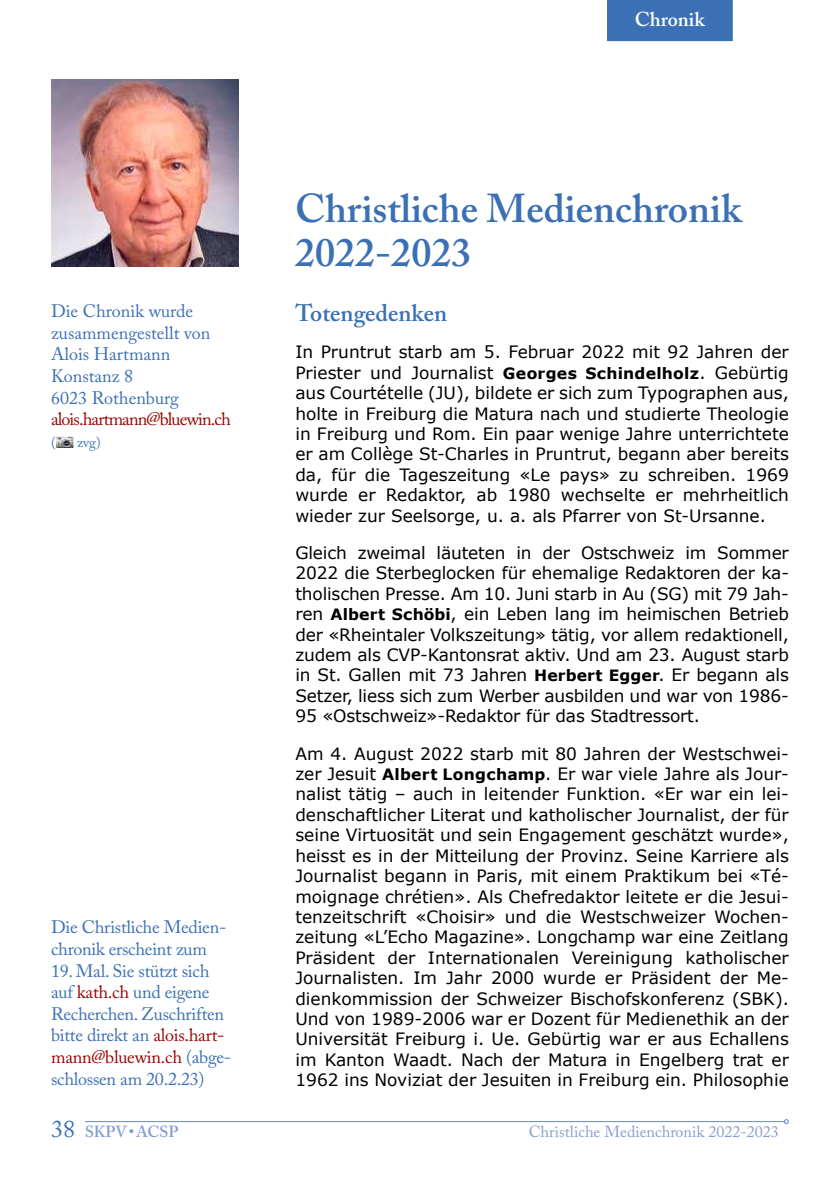
<style>
.page{position:relative;width:840px;height:1191px;background:#fff}
.page>*{position:absolute;margin:0;border:0;box-sizing:border-box;transform-origin:0 0}
.t1{font:600 40px/44px "Adobe Caslon Pro";color:#3b70b5}
.t2{font:600 23.8px "Adobe Caslon Pro";color:#3b70b5}
.t3{font:600 20px "Adobe Caslon Pro";color:#fff}
.t4{font:18px/21.6px "Adobe Caslon Pro";letter-spacing:-.015em;color:#3b70b5}
.t5{font:18px "Adobe Caslon Pro";letter-spacing:-.05em;color:#960603}
.t6{font:17px/20.4px "Verdana";color:#000;text-align:justify}
.t7{font:16px "Adobe Caslon Pro";color:#889ed0}
.t8{font:600 16px "Adobe Caslon Pro";color:#889ed0}
.t9{font:14px "Adobe Caslon Pro";color:#3b70b5}
.s1{color:#960603}
.s2{font-weight:400;font-size:24px;color:#3b70b5}
.s3{font-weight:700;font-size:15.6px}
</style>
<div class="page">
<hr style="left:85px;top:1121px;width:699px;height:1px;background:#6989c4">
<svg style="left:783px;top:1119px;width:5px;height:5px"></svg>
<img style="left:51px;top:79px;width:187px;height:187px">
<div style="left:607px;top:0;width:124px;height:41px;background:#3b70b5"></div>
<img style="left:56px;top:436px;width:17px;height:12px">
<p class="t3" style="left:634px;top:7px;width:71px">Ch onik</p>
<p class="t3" style="left:643px;top:7px;width:54px">SKPV</p>
<p class="t3" style="left:634px;top:7px;width:72px">Diverses</p>
<p class="t3" style="left:638px;top:7px;width:63px">Partner</p>
<p class="t4" style="left:51px;top:300px;width:161px">Die Chronik wurde zusammengestellt von<br>Alois Hartmann<br>Konstanz 8<br>6023 Rothenburg</p>
<p class="t5" style="left:51px;top:408px;width:181px">alois.hartmann@bluewin.ch</p>
<p class="t9" style="left:51px;top:434px;width:6px">(</p>
<p class="t9" style="left:77px;top:434px;width:25px">zvg)</p>
<p class="t4" style="left:51px;top:916px;width:177px">Die Christliche Medien&shy;chronik erscheint zum</p>
<p class="t4" style="left:51px;top:959px;width:181px">19. Mal. Sie stützt sich auf <span class="s1">kath.ch</span> und eigene<br>Recherchen. Zuschriften bitte direkt an <span class="s1">alois.hart&shy;mann@bluewin.ch</span> (abge&shy;schlossen am 20.2.23)</p>
<p class="t8" style="left:51px;top:1121px;width:128px"><span class="s2">38</span> SKPV•ACSP</p>
<h1 class="t1" style="left:295px;top:187px;width:447px">Christliche Medienchronik<br>2022-2023</h1>
<h2 class="t2" style="left:295px;top:299px;width:153px">Totengedenken</h2>
<p class="t6" style="left:295px;top:342px;width:495px">In Pruntrut starb am 5. Februar 2022 mit 92 Jahren der Priester und Journalist <span class="s3">Georges Schindelholz</span>. Gebürtig aus Courtételle (JU), bildete er sich zum Typographen aus, holte in Freiburg die Matura nach und studierte Theologie in Freiburg und Rom. Ein paar wenige Jahre unterrichtete er am Collège St-Charles in Pruntrut, begann aber bereits da, für die Tageszeitung «Le pays» zu schreiben. 1969 wurde er Redaktor, ab 1980 wechselte er mehrheitlich wieder zur Seelsorge, u. a. als Pfarrer von St-Ursanne.</p>
<p class="t6" style="left:295px;top:543px;width:495px">Gleich zweimal läuteten in der Ostschweiz im Sommer 2022 die Sterbeglocken für ehemalige Redaktoren der ka&shy;tholischen Presse. Am 10. Juni starb in Au (SG) mit 79 Jah&shy;ren <span class="s3">Albert Schöbi</span>, ein Leben lang im heimischen Betrieb der «Rheintaler Volkszeitung» tätig, vor allem redaktionell, zudem als CVP-Kantonsrat aktiv. Und am 23. August starb in St. Gallen mit 73 Jahren <span class="s3">Herbert Egger</span>. Er begann als Setzer, liess sich zum Werber ausbilden und war von 1986- 95 «Ostschweiz»-Redaktor für das Stadtressort.</p>
<p class="t6" style="left:295px;top:743px;width:495px">Am 4. August 2022 starb mit 80 Jahren der Westschwei&shy;zer Jesuit <span class="s3">Albert Longchamp</span>. Er war viele Jahre als Jour&shy;nalist tätig – auch in leitender Funktion. «Er war ein lei&shy;denschaftlicher Literat und katholischer Journalist, der für seine Virtuosität und sein Engagement geschätzt wurde», heisst es in der Mitteilung der Provinz. Seine Karriere als Journalist begann in Paris, mit einem Praktikum bei «Té&shy;moignage chrétien». Als Chefredaktor leitete er die Jesui&shy;tenzeitschrift «Choisir» und die Westschweizer Wochen&shy;zeitung «L’Echo Magazine». Longchamp war eine Zeitlang Präsident der Internationalen Vereinigung katholischer Journalisten. Im Jahr 2000 wurde er Präsident der Me&shy;dienkommission der Schweizer Bischofskonferenz (SBK).<br>Und von 1989-2006 war er Dozent für Medienethik an der Universität Freiburg i. Ue. Gebürtig war er aus Echallens im Kanton Waadt. Nach der Matura in Engelberg trat er 1962 ins Noviziat der Jesuiten in Freiburg ein. Philosophie</p>
<p class="t7" style="left:528px;top:1121px;width:251px">Christliche Medienchronik 2022-2023</p>
</div>
